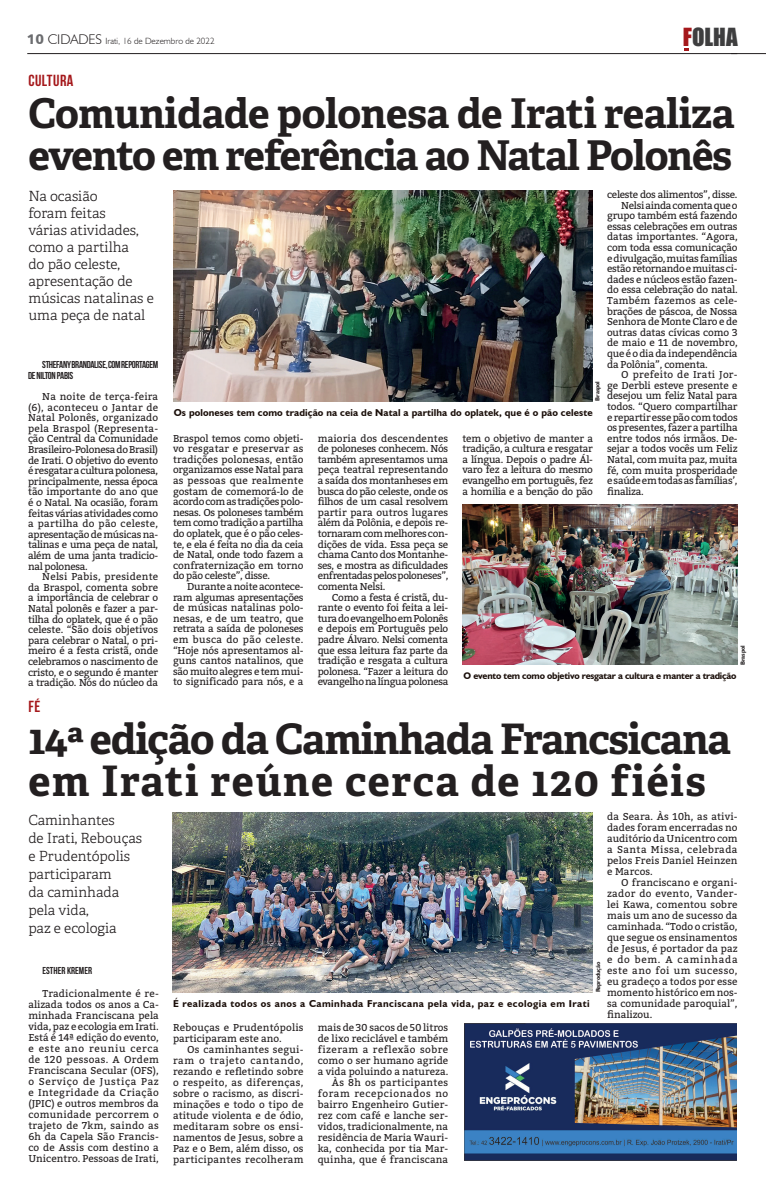
<style>
.page{position:relative;width:766px;height:1191px;background:#fff}
.page>*{position:absolute;margin:0;border:0;box-sizing:border-box;transform-origin:0 0}
.t1{font:700 42px/42px "Adelle";letter-spacing:-.025em;color:#231f20}
.t2{font:700 41px/42px "Adelle";letter-spacing:-.025em;color:#231f20}
.t3{font:22.9px "Impact";color:#3e3e3f}
.t4{font:700 16px "Bebas Neue";letter-spacing:.03em;color:#a5181b}
.t5{font:300 14px/17px "Adelle";color:#231f20}
.t6{font:10px/10.6px "Bitter";letter-spacing:-.02em;color:#231f20;text-align:justify}
.t7{font:10px/11px "Bitter";color:#231f20;text-align:right}
.t8{font:700 10px "Humanist 521 BT";letter-spacing:.02em;color:#1b0f0a}
.t9{font:700 10px "Humanist 521 BT";letter-spacing:.045em;color:#1b0f0a}
.t10{font:10px/11px "Bitter";letter-spacing:.02em;color:#231f20}
.t11{font:700 10px/10.6px "Bebas Neue";letter-spacing:-.03em;color:#231f20}
.t12{font:10px "Bitter";letter-spacing:.025em;color:#231f20}
.t13{font:700 10px "Bebas Neue";color:#231f20}
.t14{font:700 9.5px "Humanist 521 BT";letter-spacing:-.025em;color:#1b0f0a}
.t15{font:300 9px "Humanist 521 BT";color:#231f20}
.t16{font:700 6px "Humanist 521 BT";letter-spacing:-.03em;color:#231f20}
.s1{font-family:"Humanist 777 BT Black B";font-weight:400;font-size:14px;color:#6c6d70}
.s2{font-size:14px}
.s3{color:#a5181b}
</style>
<div class="page">
<hr style="left:27px;top:53px;width:710px;height:1px;background:#231f20">
<hr style="left:730px;top:53px;width:35px;height:1px;background:#231f20">
<img style="left:464px;top:1023px;width:272px;height:137px">
<img style="left:173px;top:190px;width:419px;height:211px">
<img style="left:463px;top:504px;width:274px;height:161px">
<img style="left:172px;top:812px;width:420px;height:180px">
<p class="t15" style="left:27px;top:35px;width:189px"><span class="s1">10</span> <span class="s2">CIDADES</span> Irati, 16 de Dezembro de 2022</p>
<h3 class="t3" style="left:682px;top:19px;width:56px"><span class="s3">F</span>OLHA</h3>
<h3 class="t4" style="left:28px;top:72px;width:47px">CULTURA</h3>
<h2 class="t2" style="left:28px;top:93px;width:707px">Comunidade polonesa de Irati realiza evento em referência ao Natal Polonês</h2>
<h3 class="t5" style="left:28px;top:188px;width:127px">Na ocasião<br>foram feitas<br>várias atividades, como a partilha<br>do pão celeste, apresentação de músicas natalinas e uma peça de natal</h3>
<p class="t6" style="left:607px;top:189px;width:132px">celeste dos alimentos”, disse.</p>
<p class="t6" style="left:621px;top:199px;width:118px">Nelsi ainda comenta que o</p>
<p class="t6" style="left:607px;top:210px;width:132px">grupo também está fazendo</p>
<p class="t6" style="left:607px;top:221px;width:132px">essas celebrações em outras</p>
<p class="t6" style="left:607px;top:231px;width:132px">datas importantes. “Agora,</p>
<p class="t6" style="left:607px;top:242px;width:132px">com toda essa comunicação</p>
<p class="t6" style="left:607px;top:252px;width:132px">e divulgação, muitas famílias</p>
<p class="t6" style="left:607px;top:263px;width:132px">estão retornando e muitas ci-</p>
<p class="t6" style="left:607px;top:274px;width:132px">dades e núcleos estão fazen-</p>
<p class="t6" style="left:607px;top:284px;width:132px">do essa celebração do natal.</p>
<p class="t10" style="left:607px;top:295px;width:132px">Também fazemos as cele-</p>
<p class="t6" style="left:607px;top:305px;width:132px">brações de páscoa, de Nossa</p>
<p class="t6" style="left:607px;top:316px;width:132px">Senhora de Monte Claro e de</p>
<p class="t6" style="left:607px;top:327px;width:132px">outras datas cívicas como 3</p>
<p class="t6" style="left:607px;top:337px;width:132px">de maio e 11 de novembro,</p>
<p class="t6" style="left:607px;top:348px;width:132px">que é o dia da independência</p>
<p class="t6" style="left:607px;top:358px;width:102px">da Polônia”, comenta.</p>
<p class="t12" style="left:621px;top:367px;width:118px">O prefeito de Irati Jor-</p>
<p class="t6" style="left:607px;top:380px;width:132px">ge Derbli esteve presente e</p>
<p class="t6" style="left:607px;top:390px;width:132px">desejou um feliz Natal para</p>
<p class="t6" style="left:607px;top:401px;width:132px">todos. “Quero compartilhar</p>
<p class="t6" style="left:607px;top:411px;width:132px">e repartir esse pão com todos</p>
<p class="t6" style="left:607px;top:422px;width:132px">os presentes, fazer a partilha</p>
<p class="t6" style="left:607px;top:433px;width:132px">entre todos nós irmãos. De-</p>
<p class="t6" style="left:607px;top:443px;width:132px">sejar a todos vocês um Feliz</p>
<p class="t6" style="left:607px;top:454px;width:132px">Natal, com muita paz, muita</p>
<p class="t6" style="left:607px;top:464px;width:132px">fé, com muita prosperidade</p>
<p class="t6" style="left:607px;top:475px;width:132px">e saúde em todas as famílias’,</p>
<p class="t6" style="left:607px;top:486px;width:38px">finaliza.</p>
<p class="t11" style="left:28px;top:359px;width:131px;text-indent:14px">STHEFANY BRANDALISE, COM REPORTAGEM<br>DE NILTON PABIS</p>
<p class="t6" style="left:28px;top:391px;width:132px;text-indent:14px">Na noite de terça-feira (6), aconteceu o Jantar de Natal Polonês, organizado pela Braspol (Representa&shy;ção Central da Comunidade Brasileiro-Polonesa do Brasil) de Irati. O objetivo do evento é resgatar a cultura polonesa, principalmente, nessa época tão importante do ano que é o Natal. Na ocasião, foram feitas várias atividades como a partilha do pão celeste, apresentação de músicas na&shy;talinas e uma peça de natal, além de uma janta tradicio&shy;nal polonesa.</p>
<p class="t6" style="left:28px;top:571px;width:132px;text-indent:14px">Nelsi Pabis, presidente da Braspol, comenta sobre a importância de celebrar o Natal polonês e fazer a par&shy;tilha do oplatek, que é o pão celeste. “São dois objetivos para celebrar o Natal, o pri&shy;meiro é a festa cristã, onde celebramos o nascimento de cristo, e o segundo é manter a tradição. Nós do núcleo da</p>
<p class="t16" style="left:593px;top:400px;width:21px;rotate:-90deg">Braspol</p>
<p class="t8" style="left:174px;top:406px;width:420px">Os poloneses tem como tradição na ceia de Natal a partilha do oplatek, que é o pão celeste</p>
<p class="t6" style="left:462px;top:432px;width:132px">tem o objetivo de manter a tradição, a cultura e resgatar a língua. Depois o padre Ál&shy;varo fez a leitura do mesmo evangelho em português, fez a homilia e a benção do pão</p>
<p class="t6" style="left:317px;top:432px;width:132px">maioria dos descendentes de poloneses conhecem. Nós também apresentamos uma peça teatral representando a saída dos montanheses em busca do pão celeste, onde os filhos de um casal resolvem partir para outros lugares além da Polônia, e depois re&shy;tornaram com melhores con&shy;dições de vida. Essa peça se chama Canto dos Montanhe&shy;ses, e mostra as dificuldades enfrentadas pelos poloneses”, comenta Nelsi.</p>
<p class="t6" style="left:317px;top:591px;width:132px;text-indent:14px">Como a festa é cristã, du&shy;rante o evento foi feita a lei&shy;tura do evangelho em Polonês e depois em Português pelo padre Álvaro. Nelsi comenta que essa leitura faz parte da tradição e resgata a cultura polonesa. “Fazer a leitura do evangelho na língua polonesa</p>
<p class="t6" style="left:173px;top:432px;width:132px">Braspol temos como objeti&shy;vo resgatar e preservar as tradições polonesas, então organizamos esse Natal para as pessoas que realmente gostam de comemorá-lo de acordo com as tradições polo&shy;nesas. Os poloneses também tem como tradição a partilha do oplatek, que é o pão celes&shy;te, e ela é feita no dia da ceia de Natal, onde todo fazem a confraternização em torno do pão celeste”, disse.</p>
<p class="t6" style="left:173px;top:581px;width:132px;text-indent:14px">Durante a noite acontece&shy;ram algumas apresentações de músicas natalinas polo&shy;nesas, e de um teatro, que retrata a saída de poloneses em busca do pão celeste. “Hoje nós apresentamos al&shy;guns cantos natalinos, que são muito alegres e tem mui&shy;to significado para nós, e a</p>
<p class="t16" style="left:738px;top:665px;width:21px;rotate:-90deg">Braspol</p>
<p class="t14" style="left:463px;top:669px;width:274px">O evento tem como objetivo resgatar a cultura e manter a tradição</p>
<h3 class="t4" style="left:28px;top:697px;width:13px">FÉ</h3>
<h1 class="t1" style="left:28px;top:718px;width:703px">14ª edição da Caminhada Francsicana em Irati reúne cerca de 120 fiéis</h1>
<h3 class="t5" style="left:28px;top:811px;width:115px;line-height:18px">Caminhantes<br>de Irati, Rebouças e Prudentópolis participaram<br>da caminhada pela vida,<br>paz e ecologia</h3>
<p class="t6" style="left:607px;top:810px;width:132px;line-height:11px">da Seara. Às 10h, as ativi&shy;dades foram encerradas no auditório da Unicentro com a Santa Missa, celebrada pelos Freis Daniel Heinzen e Marcos.</p>
<p class="t6" style="left:607px;top:876px;width:132px;line-height:11px;text-indent:14px">O franciscano e organi&shy;zador do evento, Vander&shy;lei Kawa, comentou sobre mais um ano de sucesso da caminhada. “Todo o cristão, que segue os ensinamentos de Jesus, é portador da paz e do bem. A caminhada este ano foi um sucesso, eu gradeço a todos por esse momento histórico em nos&shy;sa comunidade paroquial”, finalizou.</p>
<p class="t16" style="left:594px;top:992px;width:32px;rotate:-90deg">Reprodução</p>
<p class="t13" style="left:43px;top:965px;width:51px">ESTHER KREMER</p>
<p class="t6" style="left:28px;top:987px;width:132px;line-height:11px;text-indent:14px">Tradicionalmente é re&shy;alizada todos os anos a Ca&shy;minhada Franciscana pela vida, paz e ecologia em Irati.<br>Está é 14ª edição do evento, e este ano reuniu cerca de 120 pessoas. A Ordem Franciscana Secular (OFS), o Serviço de Justiça Paz e Integridade da Criação (JPIC) e outros membros da comunidade percorrem o trajeto de 7km, saindo as 6h da Capela São Francis&shy;co de Assis com destino a Unicentro. Pessoas de Irati,</p>
<p class="t9" style="left:173px;top:997px;width:418px">É realizada todos os anos a Caminhada Franciscana pela vida, paz e ecologia em Irati</p>
<p class="t10" style="left:173px;top:1021px;width:132px">Rebouças e Prudentópolis participaram este ano.</p>
<p class="t6" style="left:173px;top:1043px;width:132px;line-height:11px;text-indent:14px">Os caminhantes segui&shy;ram o trajeto cantando, rezando e refletindo sobre o respeito, as diferenças, sobre o racismo, as discri&shy;minações e todo o tipo de atitude violenta e de ódio, meditaram sobre os ensi&shy;namentos de Jesus, sobre a Paz e o Bem, além disso, os participantes recolheram</p>
<p class="t7" style="left:317px;top:1021px;width:132px">mais de 30 sacos de 50 litros de lixo reciclável e também fizeram a reflexão sobre como o ser humano agride a vida poluindo a natureza.<br>Às 8h os participantes foram recepcionados no bairro Engenheiro Gutier&shy;rez com café e lanche ser&shy;vidos, tradicionalmente, na residência de Maria Wauri&shy;ka, conhecida por tia Mar&shy;quinha, que é franciscana</p>
</div>
